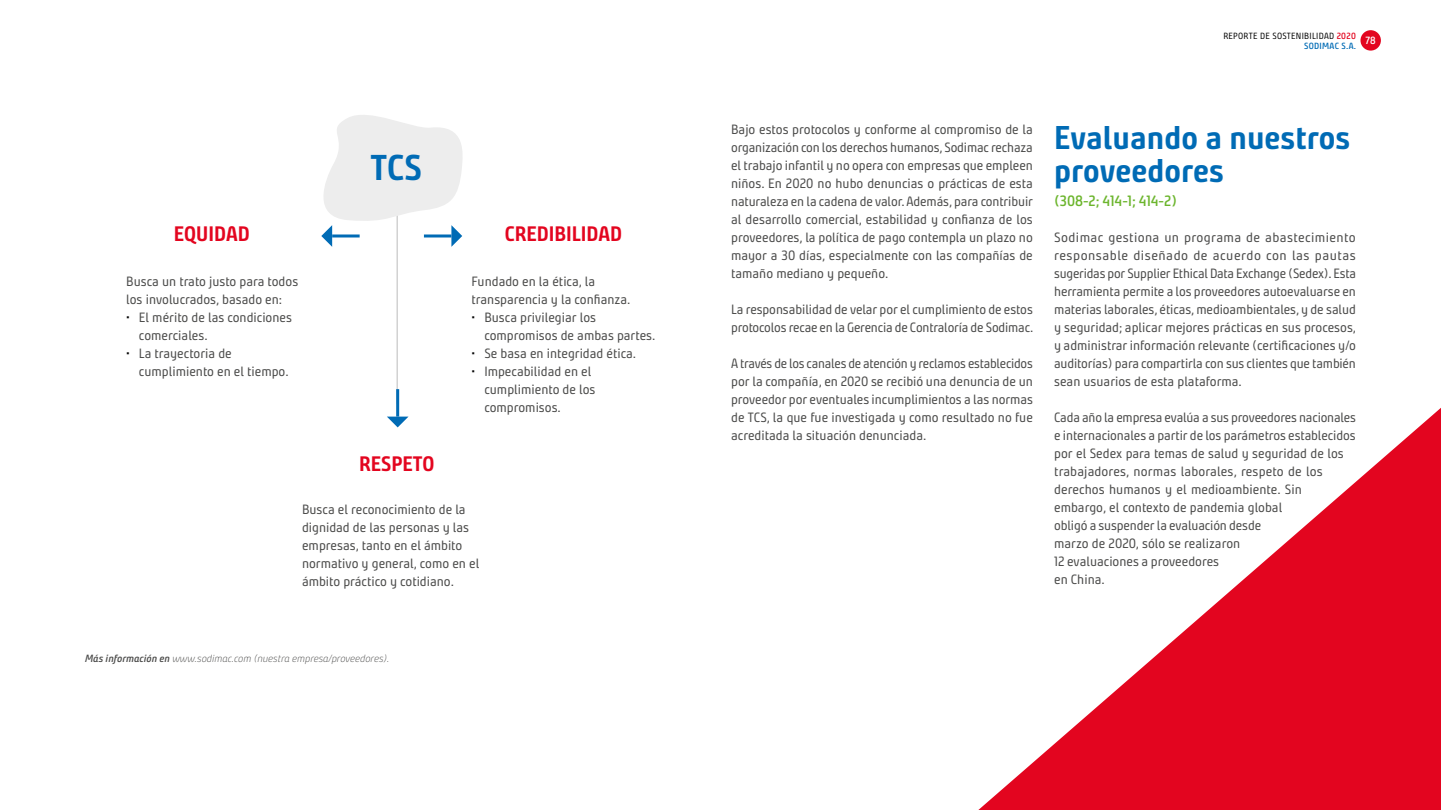
<style>
.page{position:relative;width:1441px;height:810px;background:#fff}
.page>*{position:absolute;margin:0;border:0;box-sizing:border-box;transform-origin:0 0}
.t1{font:700 36px "Bunday Clean";color:#006bb5}
.t2{font:700 33px/33px "Bunday Clean";color:#006bb5}
.t3{font:700 21px "Bunday Clean";color:#e3051f}
.t4{font:700 15px "Bunday Clean Se";color:#6cb52d}
.t5{font:13.5px/18px "Bunday Clean";color:#4a4a49}
.t6{font:10.5px "Bunday Clean Ligh It";color:#4a4a49}
.t7{font:700 10.5px "Bunday Clean Se";color:#fff}
.t8{font:9px "Bunday Clean";letter-spacing:.03em;color:#000}
.t9{font:700 9px "Bunday Clean Se";letter-spacing:.03em;color:#006bb5}
.s1{color:#000}
.s2{font-family:"Bunday Clean Se Bold It"}
.s3{font-family:"Bunday Clean Se";font-weight:700;color:#e3051f}
</style>
<div class="page">
<hr style="left:397px;top:195px;width:1px;height:209px;background:#bcbcbc">
<svg style="left:321px;top:115px;width:142px;height:132px"></svg>
<hr style="left:332px;top:235px;width:27px;height:3px;background:#006bb5">
<svg style="left:387px;top:417px;width:21px;height:10px"></svg>
<hr style="left:396px;top:389px;width:3px;height:28px;background:#006bb5">
<svg style="left:978px;top:408px;width:462px;height:402px"></svg>
<div style="left:1360px;top:30px;width:20px;height:21px;background:#e3051f;border-radius:50%"></div>
<h1 class="t1" style="left:370px;top:144px;width:53px">TCS</h1>
<h3 class="t3" style="left:174px;top:220px;width:77px">EQUIDAD</h3>
<h3 class="t3" style="left:504px;top:220px;width:119px">CREDIBILIDAD</h3>
<p class="t5" style="left:126px;top:273px;width:173px">Busca un trato justo para todos los involucrados, basado en:</p>
<p class="t5" style="left:139px;top:309px;width:154px;text-indent:-13px"><span class="s1">•</span> El mérito de las condiciones comerciales.</p>
<p class="t5" style="left:139px;top:345px;width:151px;text-indent:-13px"><span class="s1">•</span> La trayectoria de cumplimiento en el tiempo.</p>
<h3 class="t3" style="left:359px;top:449px;width:77px">RESPETO</h3>
<p class="t5" style="left:471px;top:273px;width:160px">Fundado en la ética, la transparencia y la confianza.</p>
<p class="t5" style="left:484px;top:309px;width:173px;text-indent:-13px"><span class="s1">•</span> Busca privilegiar los compromisos de ambas partes.</p>
<p class="t5" style="left:471px;top:345px;width:166px"><span class="s1">•</span> Se basa en integridad ética.</p>
<p class="t5" style="left:484px;top:363px;width:113px;text-indent:-13px"><span class="s1">•</span> Impecabilidad en el cumplimiento de los compromisos.</p>
<p class="t5" style="left:302px;top:500px;width:179px">Busca el reconocimiento de la dignidad de las personas y las empresas, tanto en el ámbito normativo y general, como en el ámbito práctico y cotidiano.</p>
<p class="t6" style="left:85px;top:652px;width:306px"><span class="s2">Más información en</span> www.sodimac.com (nuestra empresa/proveedores).</p>
<p class="t8" style="left:1223px;top:30px;width:134px">REPORTE DE SOSTENIBILIDAD <span class="s3">2020</span></p>
<p class="t9" style="left:1303px;top:40px;width:53px">SODIMAC S.A.</p>
<p class="t7" style="left:1365px;top:33px;width:12px">78</p>
<p class="t5" style="left:731px;top:121px;width:303px;text-align:justify">Bajo estos protocolos y conforme al compromiso de la organización con los derechos humanos, Sodimac rechaza el trabajo infantil y no opera con empresas que empleen niños. En 2020 no hubo denuncias o prácticas de esta naturaleza en la cadena de valor. Además, para contribuir al desarrollo comercial, estabilidad y confianza de los proveedores, la política de pago contempla un plazo no mayor a 30 días, especialmente con las compañías de tamaño mediano y pequeño.</p>
<p class="t5" style="left:731px;top:301px;width:303px">La responsabilidad de velar por el cumplimiento de estos protocolos recae en la Gerencia de Contraloría de Sodimac.</p>
<p class="t5" style="left:731px;top:355px;width:303px;text-align:justify">A través de los canales de atención y reclamos establecidos por la compañía, en 2020 se recibió una denuncia de un proveedor por eventuales incumplimientos a las normas de TCS, la que fue investigada y como resultado no fue acreditada la situación denunciada.</p>
<h2 class="t2" style="left:1054px;top:121px;width:298px">Evaluando a nuestros proveedores</h2>
<p class="t4" style="left:1054px;top:191px;width:124px">(308-2; 414-1; 414-2)</p>
<p class="t5" style="left:1054px;top:228px;width:303px;text-align:justify">Sodimac gestiona un programa de abastecimiento responsable diseñado de acuerdo con las pautas sugeridas por Supplier Ethical Data Exchange (Sedex). Esta herramienta permite a los proveedores autoevaluarse en materias laborales, éticas, medioambientales, y de salud y seguridad; aplicar mejores prácticas en sus procesos, y administrar información relevante (certificaciones y/o auditorías) para compartirla con sus clientes que también sean usuarios de esta plataforma.</p>
<p class="t5" style="left:1054px;top:408px;width:303px">Cada año la empresa evalúa a sus proveedores nacionales e internacionales a partir de los parámetros establecidos por el Sedex para temas de salud y seguridad de los trabajadores, normas laborales, respeto de los derechos humanos y el medioambiente. Sin embargo, el contexto de pandemia global<br>obligó a suspender la evaluación desde<br>marzo de 2020, sólo se realizaron<br>12 evaluaciones a proveedores<br>en China.</p>
</div>
